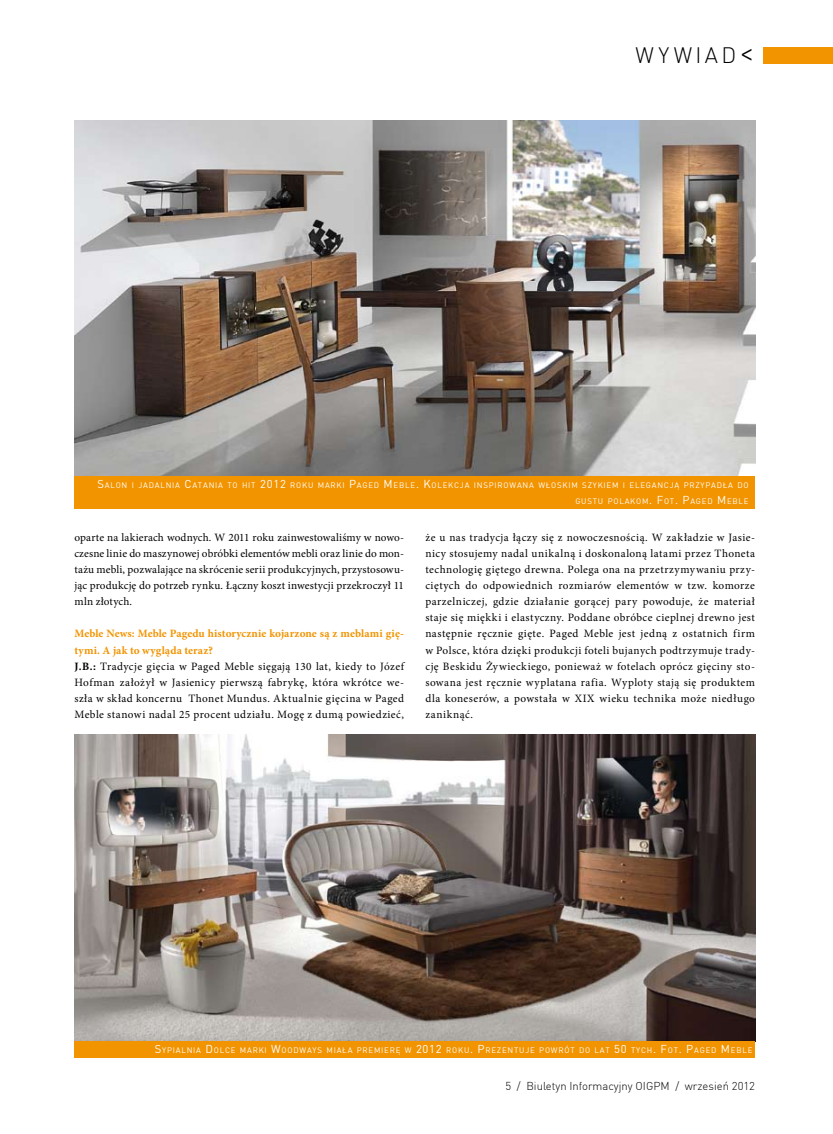
<style>
.page{position:relative;width:833px;height:1134px;background:#fff}
.page>*{position:absolute;margin:0;border:0;box-sizing:border-box;transform-origin:0 0}
.t1{font:300 21.88px "DINCE";letter-spacing:.155em;color:#000}
.t2{font:11.25px/16.1px "Minion Pro";letter-spacing:.03em;color:#000;text-align:justify}
.t3{font:300 11.25px "DINCE";color:#000}
.t4{font:7.88px/16.1px "DINCE";letter-spacing:.1em;color:#fff;text-align:right}
.s1{font-size:31.25px}
.s2{font-size:11.25px}
.s3{font-weight:700;color:#f29400}
.s4{font-weight:700}
</style>
<div class="page">
<img style="left:74px;top:121px;width:681px;height:355px">
<div style="left:764px;top:47px;width:69px;height:16px;background:#f29400"></div>
<img style="left:74px;top:734px;width:681px;height:307px">
<div style="left:74px;top:1041px;width:681px;height:16px;background:#f29400"></div>
<div style="left:74px;top:476px;width:681px;height:32px;background:#f29400"></div>
<h1 class="t1" style="left:635px;top:41px;width:121px">WYWIAD<span class="s1">&lt;</span></h1>
<p class="t4" style="left:97px;top:477px;width:652px"><span class="s2">S</span>ALON I JADALNIA <span class="s2">C</span>ATANIA TO H IT <span class="s2">2012</span> ROKU MARKI <span class="s2">P</span>AGED <span class="s2">M</span> EBLE<span class="s2">. K</span>OLEKCJA INSPIROWANA WŁOSKIM SZYKIEM I ELEGANCJĄ PRZYPADŁA DO<br>GUSTU POLAKOM<span class="s2">. F</span>OT<span class="s2">. P</span>AGED <span class="s2">M</span> EBLE</p>
<p class="t2" style="left:74px;top:529px;width:331px">oparte na lakierach wodnych. W 2011 roku zainwestowaliśmy w nowo&shy;czesne linie do maszynowej obróbki elementów mebli oraz linie do mon&shy;tażu mebli, pozwalające na skrócenie serii produkcyjnych, przystosowu&shy;jąc produkcję do potrzeb rynku. Łączny koszt inwestycji przekroczył 11 mln złotych.</p>
<p class="t2" style="left:74px;top:626px;width:332px;text-align:left"><span class="s3">Meble News: Meble Pagedu historycznie kojarzone są z meblami gię&shy;tymi. A jak to wygląda teraz?<br></span><span class="s4">J.B.:</span> Tradycje gięcia w Paged Meble sięgają 130 lat, kiedy to Józef Hofman założył w Jasienicy pierwszą fabrykę, która wkrótce we&shy;szła w skład koncernu Thonet Mundus. Aktualnie gięcina w Paged Meble stanowi nadal 25 procent udziału. Mogę z dumą powiedzieć,</p>
<p class="t2" style="left:425px;top:529px;width:331px">że u nas tradycja łączy się z nowoczesnością. W zakładzie w Jasie&shy;nicy stosujemy nadal unikalną i doskonaloną latami przez Thoneta technologię giętego drewna. Polega ona na przetrzymywaniu przy&shy;ciętych do odpowiednich rozmiarów elementów w tzw. komorze parzelniczej, gdzie działanie gorącej pary powoduje, że materiał staje się miękki i elastyczny. Poddane obróbce cieplnej drewno jest następnie ręcznie gięte. Paged Meble jest jedną z ostatnich firm w Polsce, która dzięki produkcji foteli bujanych podtrzymuje trady&shy;cję Beskidu Żywieckiego, ponieważ w fotelach oprócz gięciny sto&shy;sowana jest ręcznie wyplatana rafia. Wyploty stają się produktem dla koneserów, a powstała w XIX wieku technika może niedługo zaniknąć.</p>
<p class="t4" style="left:155px;top:1042px;width:599px"><span class="s2">S</span>YPIALNIA <span class="s2">D</span> OLCE MARKI <span class="s2">W</span>OODWAYS MIAŁA PREMIERĘ W <span class="s2">2012</span> ROKU<span class="s2">. P</span>REZENTUJE POWRÓT DO LAT <span class="s2">50</span> TYCH <span class="s2">. F</span>OT<span class="s2">. P</span>AGED <span class="s2">M</span> EBLE</p>
<p class="t3" style="left:505px;top:1079px;width:251px">5 / Biuletyn Informacyjny OIGPM / wrzesień 2012</p>
</div>
